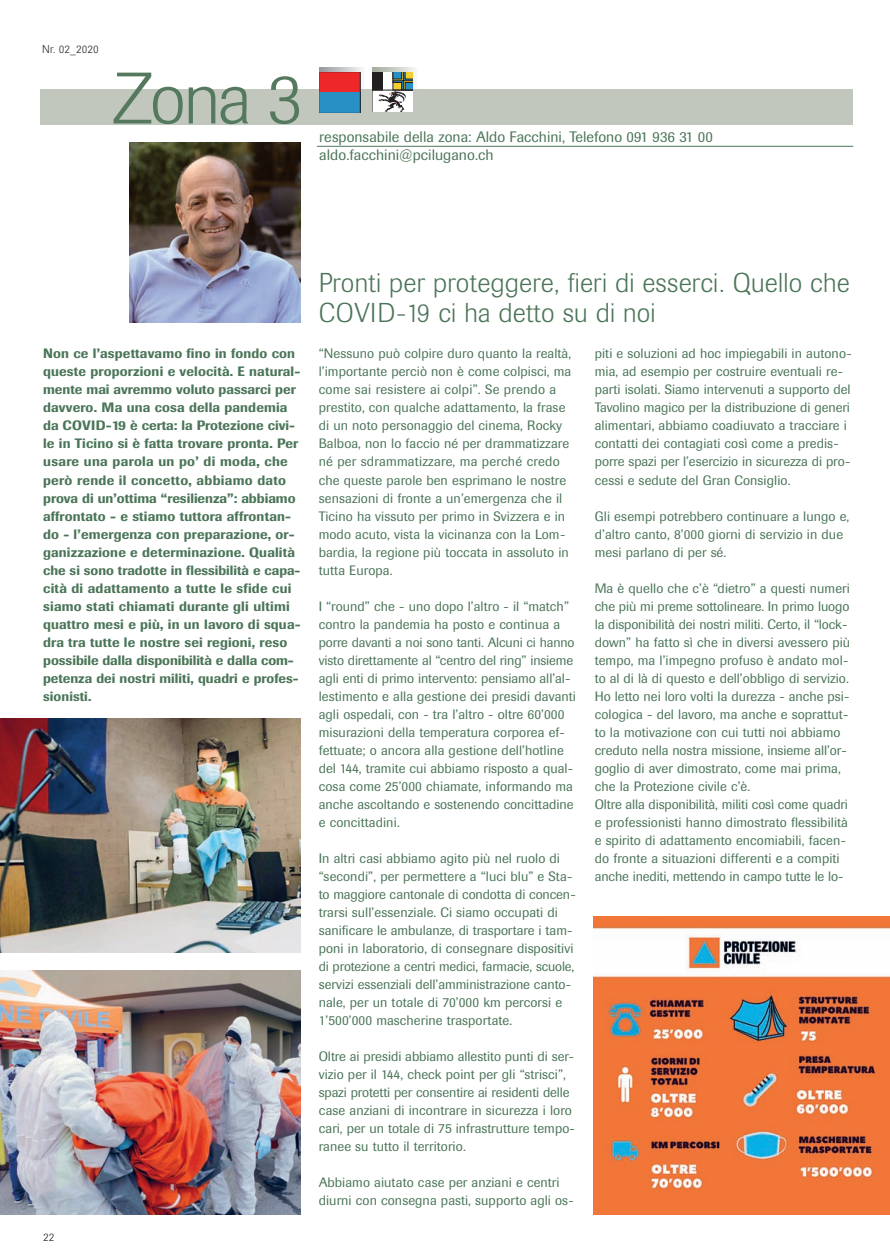
<style>
.page{position:relative;width:890px;height:1260px;background:#fff}
.page>*{position:absolute;margin:0;border:0;box-sizing:border-box;transform-origin:0 0}
.t1{font:300 72px "Berthold Imago BQ";color:#55795e}
.t2{font:300 27px/30px "Berthold Imago BQ";letter-spacing:.01em;color:#4b7558}
.t3{font:15px/17.2px "Berthold Imago BQ";color:#4b7558}
.t4{font:13.5px/18px "Berthold Imago BQ";letter-spacing:.005em;color:#4b7558}
.t5{font:500 13.5px/18px "Berthold Imago BQ";letter-spacing:.01em;color:#4b7558}
.t6{font:500 13.35px/18px "Berthold Imago BQ";color:#4b7558}
.t7{font:13.35px "Berthold Imago BQ";letter-spacing:-.01em;color:#4b7558}
.t8{font:300 11.25px "Berthold Imago BQ";letter-spacing:.01em;color:#231f20}
.s1{font-size:13.5px}
</style>
<div class="page">
<img style="left:0;top:67px;width:889px;height:1148px">
<p class="t8" style="left:42px;top:43px;width:58px">Nr. 02_2020</p>
<h1 class="t1" style="left:112px;top:59px;width:192px">Zona 3</h1>
<p class="t3" style="left:319px;top:128px;width:395px">responsabile della zona: Aldo Facchini, Telefono 091 936 31 00 aldo.facchini@pcilugano.ch</p>
<p class="t5" style="left:43px;top:345px;width:259px">Non ce l’aspettavamo fino in fondo con queste proporzioni e velocità. E natural&shy;mente mai avremmo voluto passarci per davvero. Ma una cosa della pandemia da COVID-19 è certa: la Protezione civi&shy;le in Ticino si è fatta trovare pronta. Per usare una parola un po’ di moda, che però rende il concetto, abbiamo dato prova di un’ottima “resilienza”: abbiamo affrontato - e stiamo tuttora affrontan&shy;do - l’emergenza con preparazione, or&shy;ganizzazione e determinazione. Qualità</p>
<p class="t6" style="left:43px;top:561px;width:259px">che si sono tradotte in flessibilità e capa-</p>
<p class="t5" style="left:43px;top:579px;width:259px">cità di adattamento a tutte le sfide cui siamo stati chiamati durante gli ultimi quattro mesi e più, in un lavoro di squa&shy;dra tra tutte le nostre sei regioni, reso possibile dalla disponibilità e dalla com-</p>
<p class="t6" style="left:43px;top:669px;width:257px"><span class="s1">peten</span>za dei nostri militi, quadri e profes&shy;sionisti.</p>
<p class="t8" style="left:43px;top:1230px;width:13px">22</p>
<h2 class="t2" style="left:319px;top:268px;width:532px">Pronti per proteggere, fieri di esserci. Quello che<br>COVID-19 ci ha detto su di noi</h2>
<p class="t4" style="left:319px;top:345px;width:254px">“Nessuno può colpire duro quanto la realtà, l’importante perciò non è come colpisci, ma come sai resistere ai colpi”. Se prendo a prestito, con qualche adattamento, la frase di un noto personaggio del cinema, Rocky Balboa, non lo faccio né per drammatizzare né per sdrammatizzare, ma perché credo che queste parole ben esprimano le nostre sensazioni di fronte a un’emergenza che il Ticino ha vissuto per primo in Svizzera e in modo acuto, vista la vicinanza con la Lom&shy;bardia, la regione più toccata in assoluto in tutta Europa.</p>
<p class="t4" style="left:319px;top:597px;width:252px">I “round” che - uno dopo l’altro - il “match” contro la pandemia ha posto e continua a</p>
<p class="t7" style="left:319px;top:634px;width:257px">porre davanti a noi sono tanti. Alcuni ci hanno</p>
<p class="t4" style="left:319px;top:651px;width:259px">visto direttamente al “centro del ring” insieme agli enti di primo intervento: pensiamo all’al&shy;lestimento e alla gestione dei presidi davanti agli ospedali, con - tra l’altro - oltre 60’000 misurazioni della temperatura corporea ef&shy;fettuate; o ancora alla gestione dell’hotline del 144, tramite cui abbiamo risposto a qual&shy;cosa come 25’000 chiamate, informando ma anche ascoltando e sostenendo concittadine e concittadini.</p>
<p class="t4" style="left:319px;top:849px;width:258px">In altri casi abbiamo agito più nel ruolo di “secondi”, per permettere a “luci blu” e Sta&shy;to maggiore cantonale di condotta di concen&shy;trarsi sull’essenziale. Ci siamo occupati di sanificare le ambulanze, di trasportare i tam&shy;poni in laboratorio, di consegnare dispositivi</p>
<p class="t7" style="left:319px;top:958px;width:257px">di protezione a centri medici, farmacie, scuole,</p>
<p class="t4" style="left:319px;top:975px;width:254px">servizi essenziali dell’amministrazione canto&shy;nale, per un totale di 70’000 km percorsi e<br>1’500’000 mascherine trasportate.</p>
<p class="t4" style="left:319px;top:1047px;width:258px">Oltre ai presidi abbiamo allestito punti di ser&shy;vizio per il 144, check point per gli “strisci”, spazi protetti per consentire ai residenti delle case anziani di incontrare in sicurezza i loro cari, per un totale di 75 infrastrutture tempo&shy;ranee su tutto il territorio.</p>
<p class="t4" style="left:319px;top:1173px;width:256px">Abbiamo aiutato case per anziani e centri diurni con consegna pasti, supporto agli os-</p>
<p class="t4" style="left:594px;top:345px;width:258px">piti e soluzioni ad hoc impiegabili in autono&shy;mia, ad esempio per costruire eventuali re&shy;parti isolati. Siamo intervenuti a supporto del Tavolino magico per la distribuzione di generi alimentari, abbiamo coadiuvato a tracciare i contatti dei contagiati così come a predis&shy;porre spazi per l’esercizio in sicurezza di pro&shy;cessi e sedute del Gran Consiglio.</p>
<p class="t4" style="left:594px;top:507px;width:256px">Gli esempi potrebbero continuare a lungo e, d’altro canto, 8’000 giorni di servizio in due mesi parlano di per sé.</p>
<p class="t4" style="left:594px;top:579px;width:257px">Ma è quello che c’è “dietro” a questi numeri che più mi preme sottolineare. In primo luogo la disponibilità dei nostri militi. Certo, il “lock&shy;down” ha fatto sì che in diversi avessero più tempo, ma l’impegno profuso è andato mol&shy;to al di là di questo e dell’obbligo di servizio.<br>Ho letto nei loro volti la durezza - anche psi&shy;cologica - del lavoro, ma anche e soprattut&shy;to la motivazione con cui tutti noi abbiamo creduto nella nostra missione, insieme all’or&shy;goglio di aver dimostrato, come mai prima, che la Protezione civile c’è.<br>Oltre alla disponibilità, militi così come quadri e professionisti hanno dimostrato flessibilità e spirito di adattamento encomiabili, facen&shy;do fronte a situazioni differenti e a compiti anche inediti, mettendo in campo tutte le lo-</p>
</div>
